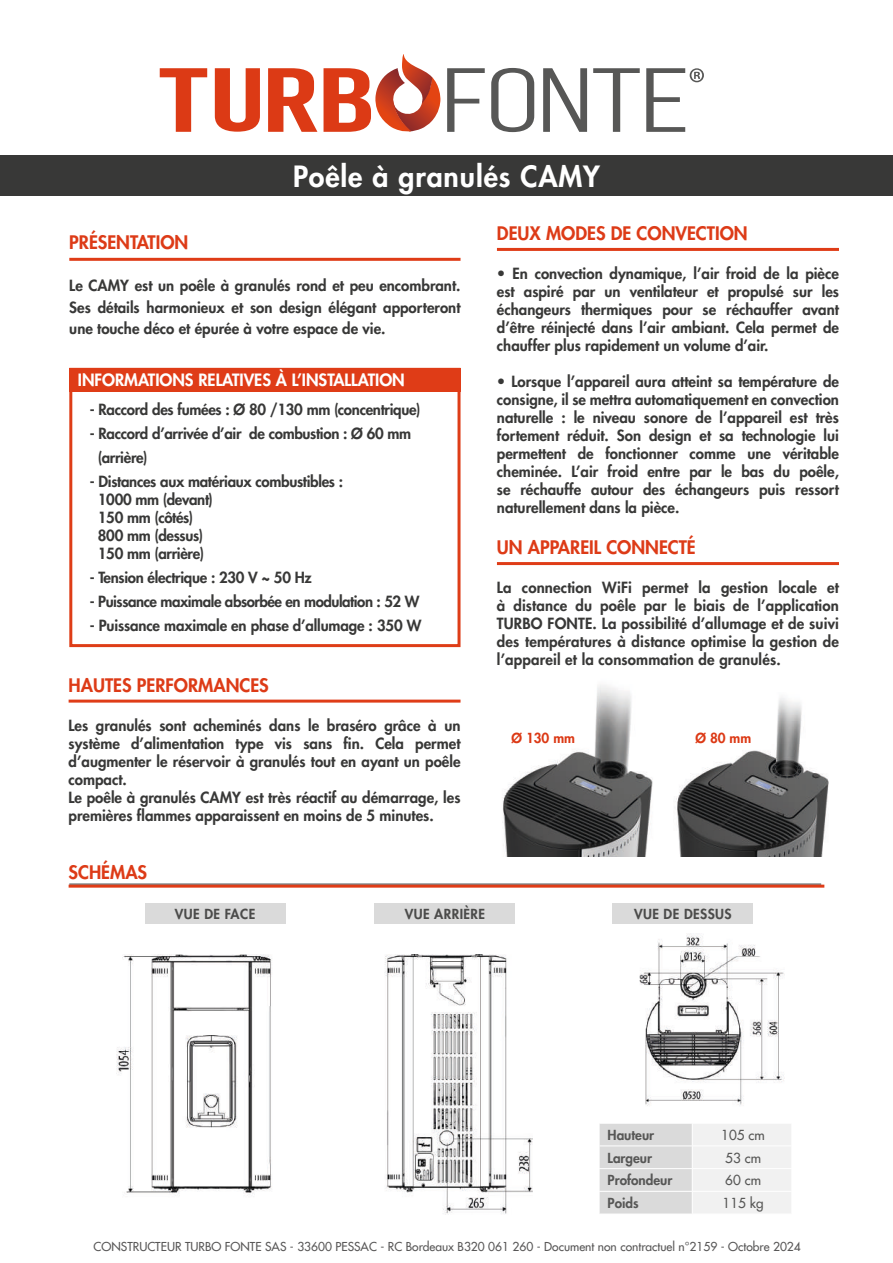
<style>
.page{position:relative;width:893px;height:1263px;background:#fff}
.page>*{position:absolute;margin:0;border:0;box-sizing:border-box;transform-origin:0 0}
.t1{font:800 28.5px "Futura LT";letter-spacing:.03em;color:#fff}
.t2{font:800 18.15px "Futura LT";color:#dd3b17}
.t3{font:800 16.5px "Futura LT";color:#fff}
.t4{font:800 15px/18px "Futura LT";color:#383837;text-align:justify}
.t5{font:800 15px/18px "Futura LT";letter-spacing:-.02em;color:#383837}
.t6{font:800 15px "Futura LT";letter-spacing:-.03em;color:#383837}
.t7{font:800 13.5px "Futura LT";letter-spacing:.03em;color:#4b4b4a}
.t8{font:800 13.5px "Futura LT";color:#575756}
.t9{font:13.5px "Futura LT";color:#575756}
.t10{font:800 13.5px "Futura LT";color:#dc3915}
.t11{font:12px "Futura LT";color:#585757}
</style>
<div class="page">
<div style="left:0;top:155px;width:893px;height:41px;background:#383837"></div>
<svg style="left:447px;top:68px;width:38px;height:64px"></svg>
<svg style="left:491px;top:68px;width:43px;height:64px"></svg>
<svg style="left:543px;top:68px;width:44px;height:64px"></svg>
<svg style="left:593px;top:68px;width:47px;height:64px"></svg>
<svg style="left:160px;top:68px;width:47px;height:64px"></svg>
<svg style="left:215px;top:68px;width:45px;height:64px"></svg>
<svg style="left:268px;top:68px;width:49px;height:64px"></svg>
<svg style="left:646px;top:68px;width:58px;height:64px"></svg>
<svg style="left:324px;top:54px;width:116px;height:78px"></svg>
<img style="left:675px;top:697px;width:154px;height:160px">
<img style="left:502px;top:685px;width:151px;height:172px">
<img style="left:116px;top:954px;width:156px;height:240px">
<img style="left:384px;top:954px;width:148px;height:261px">
<img style="left:639px;top:933px;width:146px;height:173px">
<svg style="left:599px;top:1124px;width:192px;height:90px"></svg>
<hr style="left:69px;top:884px;width:752px;height:1px;background:#2b3537">
<hr style="left:69px;top:885px;width:755px;height:3px;background:#df3c17">
<div style="left:145px;top:904px;width:140px;height:20px;background:#dadada"></div>
<div style="left:375px;top:904px;width:140px;height:20px;background:#dadada"></div>
<div style="left:613px;top:904px;width:140px;height:20px;background:#dadada"></div>
<div style="left:69px;top:368px;width:391px;height:279px;border:3px solid #de3d17"></div>
<hr style="left:497px;top:248px;width:342px;height:3px;background:#df3c17">
<hr style="left:497px;top:562px;width:342px;height:3px;background:#df3c17">
<hr style="left:69px;top:700px;width:391px;height:3px;background:#df3c17">
<div style="left:69px;top:368px;width:391px;height:23px;background:#df3c17"></div>
<hr style="left:69px;top:258px;width:391px;height:3px;background:#df3c17">
<h1 class="t1" style="left:293px;top:157px;width:308px">Poêle à granulés CAMY</h1>
<p class="t2" style="left:69px;top:230px;width:121px">PRÉSENTATION</p>
<p class="t2" style="left:497px;top:221px;width:252px">DEUX MODES DE CONVECTION</p>
<p class="t4" style="left:69px;top:275px;width:393px;line-height:21.6px">Le CAMY est un poêle à granulés rond et peu encombrant.<br>Ses détails harmonieux et son design élégant apporteront une touche déco et épurée à votre espace de vie.</p>
<p class="t3" style="left:78px;top:369px;width:328px">INFORMATIONS RELATIVES À L’INSTALLATION</p>
<p class="t5" style="left:90px;top:400px;width:332px">- Raccord des fumées : Ø 80 /130 mm (concentrique)</p>
<p class="t5" style="left:98px;top:421px;width:315px;line-height:24px;text-indent:-8px">- Raccord d’arrivée d’air de combustion : Ø 60 mm (arrière)</p>
<p class="t5" style="left:98px;top:472px;width:247px;text-indent:-8px">- Distances aux matériaux combustibles :<br>1000 mm (devant)<br>150 mm (côtés)<br>800 mm (dessus)<br>150 mm (arrière)</p>
<p class="t5" style="left:90px;top:568px;width:223px">- Tension électrique : 230 V ~ 50 Hz</p>
<p class="t6" style="left:90px;top:592px;width:331px">- Puissance maximale absorbée en modulation : 52 W</p>
<p class="t4" style="left:90px;top:616px;width:333px">- Puissance maximale en phase d’allumage : 350 W</p>
<p class="t2" style="left:69px;top:673px;width:202px">HAUTES PERFORMANCES</p>
<p class="t4" style="left:69px;top:716px;width:393px;text-align:left">Les granulés sont acheminés dans le braséro grâce à un système d’alimentation type vis sans fin. Cela permet d’augmenter le réservoir à granulés tout en ayant un poêle compact.<br>Le poêle à granulés CAMY est très réactif au démarrage, les premières flammes apparaissent en moins de 5 minutes.</p>
<p class="t2" style="left:69px;top:860px;width:80px">SCHÉMAS</p>
<p class="t4" style="left:497px;top:264px;width:344px">• En convection dynamique, l’air froid de la pièce est aspiré par un ventilateur et propulsé sur les échangeurs thermiques pour se réchauffer avant d’être réinjecté dans l’air ambiant. Cela permet de chauffer plus rapidement un volume d’air.</p>
<p class="t4" style="left:497px;top:372px;width:344px">• Lorsque l’appareil aura atteint sa température de consigne, il se mettra automatiquement en convection naturelle : le niveau sonore de l’appareil est très fortement réduit. Son design et sa technologie lui permettent de fonctionner comme une véritable cheminée. L’air froid entre par le bas du poêle, se réchauffe autour des échangeurs puis ressort naturellement dans la pièce.</p>
<p class="t2" style="left:497px;top:536px;width:200px">UN APPAREIL CONNECTÉ</p>
<p class="t4" style="left:497px;top:578px;width:344px">La connection WiFi permet la gestion locale et à distance du poêle par le biais de l’application TURBO FONTE. La possibilité d’allumage et de suivi des températures à distance optimise la gestion de l’appareil et la consommation de granulés.</p>
<p class="t10" style="left:512px;top:729px;width:65px">Ø 130 mm</p>
<p class="t10" style="left:696px;top:729px;width:57px">Ø 80 mm</p>
<p class="t7" style="left:175px;top:905px;width:82px">VUE DE FACE</p>
<p class="t7" style="left:405px;top:905px;width:82px">VUE ARRIÈRE</p>
<p class="t7" style="left:634px;top:905px;width:99px">VUE DE DESSUS</p>
<p class="t8" style="left:608px;top:1126px;width:48px">Hauteur</p>
<p class="t9" style="left:721px;top:1126px;width:45px">105 cm</p>
<p class="t8" style="left:608px;top:1149px;width:46px">Largeur</p>
<p class="t9" style="left:725px;top:1149px;width:37px">53 cm</p>
<p class="t8" style="left:608px;top:1171px;width:66px">Profondeur</p>
<p class="t9" style="left:725px;top:1171px;width:37px">60 cm</p>
<p class="t8" style="left:608px;top:1194px;width:33px">Poids</p>
<p class="t9" style="left:723px;top:1194px;width:43px">115 kg</p>
<p class="t11" style="left:94px;top:1239px;width:709px">CONSTRUCTEUR TURBO FONTE SAS - 33600 PESSAC - RC Bordeaux B320 061 260 - Document non contractuel n°2159 - Octobre 2024</p>
</div>
